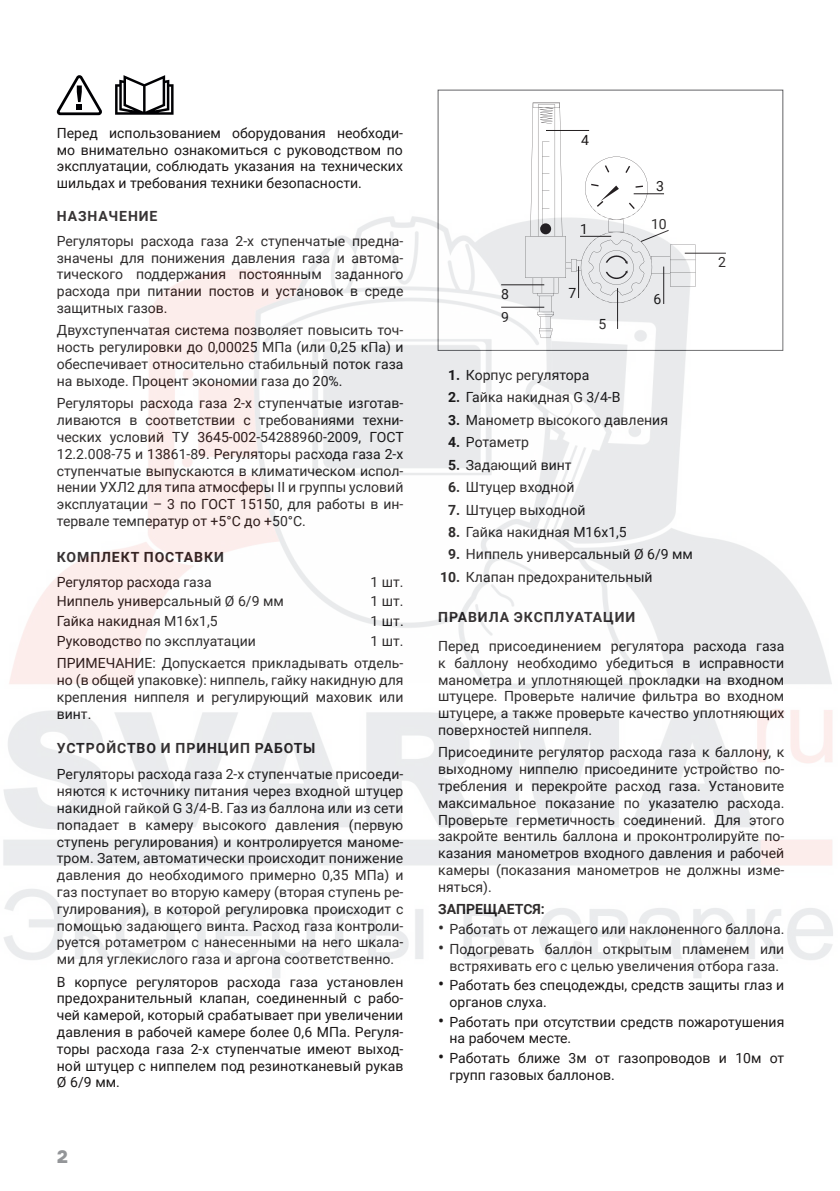
<style>
.page{position:relative;width:840px;height:1191px;background:#fff}
.page>*{position:absolute;margin:0;border:0;box-sizing:border-box;transform-origin:0 0}
.t1{font:900 18px "Formular";color:#939598}
.Основной_текст{font:14px/16.8px "Roboto";color:#1a1717;text-align:justify}
.Заголовок_ЛЕВЫЙ{font:700 14px "Roboto";letter-spacing:.065em;color:#231f20}
.Основной_текст-2{font:700 14px "Roboto";color:#1a1717}
.s1{font-weight:700}
.s2{font-family:"Roboto Condensed";font-size:18px}
</style>
<div class="page">
<svg style="left:115px;top:75px;width:58px;height:40px"></svg>
<svg style="left:56px;top:75px;width:46px;height:40px"></svg>
<svg style="left:530px;top:102px;width:134px;height:108px"></svg>
<svg style="left:540px;top:141px;width:11px;height:69px"></svg>
<img style="left:3px;top:210px;width:830px;height:768px">
<p class="Основной_текст" style="left:57px;top:124px;width:347px">Перед использованием оборудования необходи&shy;мо внимательно ознакомиться с руководством по эксплуатации, соблюдать указания на технических шильдах и требования техники безопасности.</p>
<p class="Заголовок_ЛЕВЫЙ" style="left:57px;top:206px;width:102px">НАЗНАЧЕНИЕ</p>
<p class="Основной_текст" style="left:57px;top:232px;width:348px">Регуляторы расхода газа 2-х ступенчатые предна&shy;значены для понижения давления газа и автома&shy;тического поддержания постоянным заданного расхода при питании постов и установок в среде защитных газов.</p>
<p class="Основной_текст" style="left:57px;top:322px;width:348px">Двухступенчатая система позволяет повысить точ&shy;ность регулировки до 0,00025 МПа (или 0,25 кПа) и обеспечивает относительно стабильный поток газа на выходе. Процент экономии газа до 20%.</p>
<p class="Основной_текст" style="left:57px;top:394px;width:348px">Регуляторы расхода газа 2-х ступенчатые изготав&shy;ливаются в соответствии с требованиями техни&shy;ческих условий ТУ 3645-002-54288960-2009, ГОСТ 12.2.008-75 и 13861-89. Регуляторы расхода газа 2-х ступенчатые выпускаются в климатическом испол&shy;нении УХЛ2 для типа атмосферы II и группы условий эксплуатации – 3 по ГОСТ 15150, для работы в ин&shy;тервале температур от +5°С до +50°С.</p>
<p class="Заголовок_ЛЕВЫЙ" style="left:57px;top:547px;width:168px">КОМПЛЕКТ ПОСТАВКИ</p>
<p class="Основной_текст" style="left:57px;top:573px;width:156px">Регулятор расхода газа</p>
<p class="Основной_текст" style="left:370px;top:573px;width:35px">1 шт.</p>
<p class="Основной_текст" style="left:57px;top:592px;width:228px">Ниппель универсальный Ø 6/9 мм</p>
<p class="Основной_текст" style="left:370px;top:592px;width:35px">1 шт.</p>
<p class="Основной_текст" style="left:57px;top:612px;width:162px">Гайка накидная M16х1,5</p>
<p class="Основной_текст" style="left:370px;top:612px;width:35px">1 шт.</p>
<p class="Основной_текст" style="left:57px;top:632px;width:200px">Руководство по эксплуатации</p>
<p class="Основной_текст" style="left:370px;top:632px;width:34px">1 шт.</p>
<p class="Основной_текст" style="left:57px;top:654px;width:348px">ПРИМЕЧАНИЕ: Допускается прикладывать отдель&shy;но (в общей упаковке): ниппель, гайку накидную для крепления ниппеля и регулирующий маховик или винт.</p>
<p class="Заголовок_ЛЕВЫЙ" style="left:57px;top:738px;width:260px">УСТРОЙСТВО И ПРИНЦИП РАБОТЫ</p>
<p class="Основной_текст" style="left:57px;top:765px;width:348px">Регуляторы расхода газа 2-х ступенчатые присоеди&shy;няются к источнику питания через входной штуцер накидной гайкой G 3/4-В. Газ из баллона или из сети попадает в камеру высокого давления (первую ступень регулирования) и контролируется маноме&shy;тром. Затем, автоматически происходит понижение давления до необходимого примерно 0,35 МПа) и газ поступает во вторую камеру (вторая ступень ре&shy;гулирования), в которой регулировка происходит с помощью задающего винта. Расход газа контроли&shy;руется ротаметром с нанесенными на него шкала&shy;ми для углекислого газа и аргона соответственно.</p>
<p class="Основной_текст" style="left:57px;top:972px;width:348px">В корпусе регуляторов расхода газа установлен предохранительный клапан, соединенный с рабо&shy;чей камерой, который срабатывает при увеличении давления в рабочей камере более 0,6 МПа. Регуля&shy;торы расхода газа 2-х ступенчатые имеют выход&shy;ной штуцер с ниппелем под резинотканевый рукав Ø 6/9 мм.</p>
<p class="t1" style="left:57px;top:1145px;width:13px">2</p>
<p class="Основной_текст" style="left:501px;top:285px;width:9px">8</p>
<p class="Основной_текст" style="left:501px;top:308px;width:9px">9</p>
<p class="Основной_текст" style="left:581px;top:131px;width:9px">4</p>
<p class="Основной_текст" style="left:579px;top:220px;width:9px">1</p>
<p class="Основной_текст" style="left:568px;top:284px;width:9px">7</p>
<p class="Основной_текст" style="left:598px;top:315px;width:9px">5</p>
<p class="Основной_текст" style="left:655px;top:177px;width:9px">3</p>
<p class="Основной_текст" style="left:650px;top:215px;width:17px">10</p>
<p class="Основной_текст" style="left:653px;top:290px;width:9px">6</p>
<p class="Основной_текст" style="left:448px;top:366px;width:142px"><span class="s1">1.</span> Корпус регулятора</p>
<p class="Основной_текст" style="left:448px;top:388px;width:174px"><span class="s1">2.</span> Гайка накидная G 3/4-В</p>
<p class="Основной_текст" style="left:448px;top:411px;width:221px"><span class="s1">3.</span> Манометр высокого давления</p>
<p class="Основной_текст" style="left:448px;top:433px;width:82px"><span class="s1">4.</span> Ротаметр</p>
<p class="Основной_текст" style="left:448px;top:456px;width:125px"><span class="s1">5.</span> Задающий винт</p>
<p class="Основной_текст" style="left:448px;top:478px;width:128px"><span class="s1">6.</span> Штуцер входной</p>
<p class="Основной_текст" style="left:448px;top:500px;width:139px"><span class="s1">7.</span> Штуцер выходной</p>
<p class="Основной_текст" style="left:448px;top:523px;width:180px"><span class="s1">8.</span> Гайка накидная M16х1,5</p>
<p class="Основной_текст" style="left:448px;top:545px;width:246px"><span class="s1">9.</span> Ниппель универсальный Ø 6/9 мм</p>
<p class="Основной_текст" style="left:440px;top:568px;width:214px"><span class="s1">10.</span> Клапан предохранительный</p>
<p class="Заголовок_ЛЕВЫЙ" style="left:438px;top:607px;width:198px">ПРАВИЛА ЭКСПЛУАТАЦИИ</p>
<p class="Основной_текст" style="left:717px;top:254px;width:9px">2</p>
<p class="Основной_текст" style="left:438px;top:637px;width:347px">Перед присоединением регулятора расхода газа к баллону необходимо убедиться в исправности манометра и уплотняющей прокладки на входном штуцере. Проверьте наличие фильтра во входном штуцере, а также проверьте качество уплотняющих поверхностей ниппеля.</p>
<p class="Основной_текст" style="left:438px;top:743px;width:347px">Присоедините регулятор расхода газа к баллону, к выходному ниппелю присоедините устройство по&shy;требления и перекройте расход газа. Установите максимальное показание по указателю расхода.<br>Проверьте герметичность соединений. Для этого закройте вентиль баллона и проконтролируйте по&shy;казания манометров входного давления и рабочей камеры (показания манометров не должны изме&shy;няться).</p>
<p class="Основной_текст-2" style="left:438px;top:899px;width:108px">ЗАПРЕЩАЕТСЯ:</p>
<p class="Основной_текст" style="left:438px;top:920px;width:347px"><span class="s2">•</span> Работать от лежащего или наклоненного баллона.</p>
<p class="Основной_текст" style="left:438px;top:939px;width:347px;text-align:center"><span class="s2">•</span> Подогревать баллон открытым пламенем или встряхивать его с целью увеличения отбора газа.</p>
<p class="Основной_текст" style="left:449px;top:976px;width:336px;text-indent:-11px"><span class="s2">•</span> Работать без спецодежды, средств защиты глаз и органов слуха.</p>
<p class="Основной_текст" style="left:449px;top:1012px;width:336px;text-indent:-11px"><span class="s2">•</span> Работать при отсутствии средств пожаротушения на рабочем месте.</p>
<p class="Основной_текст" style="left:449px;top:1049px;width:336px;text-indent:-11px"><span class="s2">•</span> Работать ближе 3м от газопроводов и 10м от групп газовых баллонов.</p>
</div>
